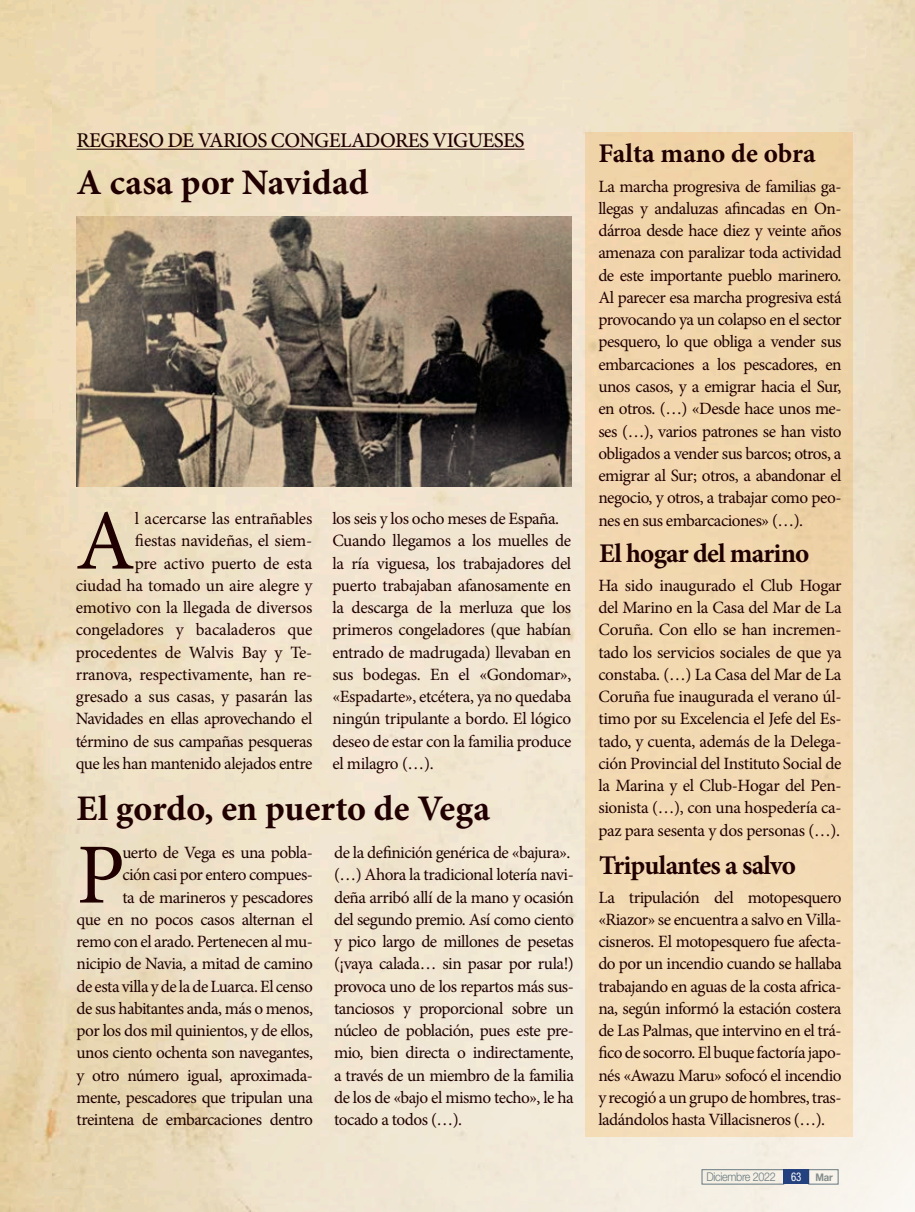
<style>
.page{position:relative;width:915px;height:1212px;background:#fff}
.page>*{position:absolute;margin:0;border:0;box-sizing:border-box;transform-origin:0 0}
.t1{font:85.8px "Minion Pro";color:#200000}
.t2{font:700 36px "Minion Pro";color:#200000}
.t3{font:700 27px "Minion Pro";letter-spacing:-.025em;color:#200000}
.t4{font:700 27px "Minion Pro";color:#200000}
.t5{font:500 21px "Minion Pro";letter-spacing:-.03em;color:#200000}
.t6{font:17.25px/22.2px "Minion Pro";letter-spacing:-.03em;color:#200000;text-align:justify}
.t7{font:300 12px "Helvetica Neue LT Std";letter-spacing:-.03em;color:#667880;scale:.9 1}
.t8{font:700 10.5px "Helvetica Neue LT Std";color:#667880;scale:.9 1}
.s1{font-weight:400;font-stretch:condensed;font-size:12px;color:#fff}
</style>
<div class="page">
<img style="left:0;top:0;width:914px;height:1212px">
<div style="left:701px;top:1169px;width:82px;height:15px;border:1px solid #667880"></div>
<div style="left:808px;top:1169px;width:30px;height:15px;border:1px solid #667880"></div>
<div style="left:783px;top:1169px;width:25px;height:15px;background:#24417f"></div>
<div style="left:584px;top:132px;width:267px;height:1005px;background:#f1d7b0"></div>
<hr style="left:77px;top:149px;width:447px;height:1px;background:#200000">
<img style="left:77px;top:216px;width:494px;height:270px">
<p class="t5" style="left:77px;top:126px;width:449px">REGRESO DE VARIOS CONGELADORES VIGUESES</p>
<p class="t2" style="left:77px;top:157px;width:293px">A casa por Navidad</p>
<p class="t4" style="left:598px;top:134px;width:219px">Falta mano de obra</p>
<p class="t6" style="left:598px;top:175px;width:245px">La marcha progresiva de familias ga&shy;llegas y andaluzas afincadas en On&shy;dárroa desde hace diez y veinte años amenaza con paralizar toda actividad de este importante pueblo marinero.<br>Al parecer esa marcha progresiva está provocando ya un colapso en el sector pesquero, lo que obliga a vender sus embarcaciones a los pescadores, en unos casos, y a emigrar hacia el Sur, en otros. (…) «Desde hace unos me&shy;ses (…), varios patrones se han visto obligados a vender sus barcos; otros, a emigrar al Sur; otros, a abandonar el negocio, y otros, a trabajar como peo-</p>
<p class="t1" style="left:76px;top:484px;width:61px">A</p>
<p class="t6" style="left:76px;top:507px;width:238px;text-align:right">l acercarse las entrañables<br>fiestas navideñas, el siem-<br>pre activo puerto de esta<br>ciudad ha tomado un aire alegre y emotivo con la llegada de diversos congeladores y bacaladeros que procedentes de Walvis Bay y Te&shy;rranova, respectivamente, han re&shy;gresado a sus casas, y pasarán las<br>Navidades en ellas aprovechando el término de sus campañas pesqueras que les han mantenido alejados entre</p>
<p class="t6" style="left:332px;top:507px;width:228px">los seis y los ocho meses de España.</p>
<p class="t6" style="left:598px;top:509px;width:206px">nes en sus embarcaciones» (…).</p>
<p class="t6" style="left:332px;top:530px;width:240px">Cuando llegamos a los muelles de la ría viguesa, los trabajadores del puerto trabajaban afanosamente en la descarga de la merluza que los primeros congeladores (que habían entrado de madrugada) llevaban en sus bodegas. En el «Gondomar», «Espadarte», etcétera, ya no quedaba ningún tripulante a bordo. El lógico deseo de estar con la familia produce el milagro (…).</p>
<p class="t3" style="left:599px;top:534px;width:212px">El hogar del marino</p>
<p class="t6" style="left:598px;top:574px;width:245px">Ha sido inaugurado el Club Hogar del Marino en la Casa del Mar de La Coruña. Con ello se han incremen&shy;tado los servicios sociales de que ya constaba. (…) La Casa del Mar de La Coruña fue inaugurada el verano úl&shy;timo por su Excelencia el Jefe del Es&shy;tado, y cuenta, además de la Delega&shy;ción Provincial del Instituto Social de la Marina y el Club-Hogar del Pen&shy;sionista (…), con una hospedería ca&shy;paz para sesenta y dos personas (…).</p>
<p class="t2" style="left:77px;top:783px;width:415px">El gordo, en puerto de Vega</p>
<p class="t6" style="left:77px;top:841px;width:238px;text-align:right">uerto de Vega es una pobla-<br>ción casi por entero compues-<br>ta de marineros y pescadores<br>que en no pocos casos alternan el remo con el arado. Pertenecen al mu&shy;nicipio de Navia, a mitad de camino de esta villa y de la de Luarca. El censo de sus habitantes anda, más o menos, por los dos mil quinientos, y de ellos, unos ciento ochenta son navegantes, y otro número igual, aproximada&shy;mente, pescadores que tripulan una treintena de embarcaciones dentro</p>
<p class="t1" style="left:77px;top:818px;width:50px">P</p>
<p class="t6" style="left:334px;top:841px;width:238px">de la definición genérica de «bajura».</p>
<p class="t6" style="left:334px;top:864px;width:241px">(…) Ahora la tradicional lotería navi&shy;deña arribó allí de la mano y ocasión del segundo premio. Así como ciento y pico largo de millones de pesetas (¡vaya calada… sin pasar por rula!) provoca uno de los repartos más sus&shy;tanciosos y proporcional sobre un núcleo de población, pues este pre&shy;mio, bien directa o indirectamente, a través de un miembro de la familia de los de «bajo el mismo techo», le ha tocado a todos (…).</p>
<p class="t3" style="left:599px;top:847px;width:198px">Tripulantes a salvo</p>
<p class="t6" style="left:598px;top:886px;width:245px">La tripulación del motopesquero «Riazor» se encuentra a salvo en Villa&shy;cisneros. El motopesquero fue afecta&shy;do por un incendio cuando se hallaba trabajando en aguas de la costa africa&shy;na, según informó la estación costera de Las Palmas, que intervino en el trá&shy;fico de socorro. El buque factoría japo&shy;nés «Awazu Maru» sofocó el incendio y recogió a un grupo de hombres, tras&shy;ladándolos hasta Villacisneros (…).</p>
<p class="t7" style="left:706px;top:1169px;width:79px">Diciembre 2022</p>
<p class="t8" style="left:790px;top:1171px;width:48px"><span class="s1">63</span> Mar</p>
</div>
